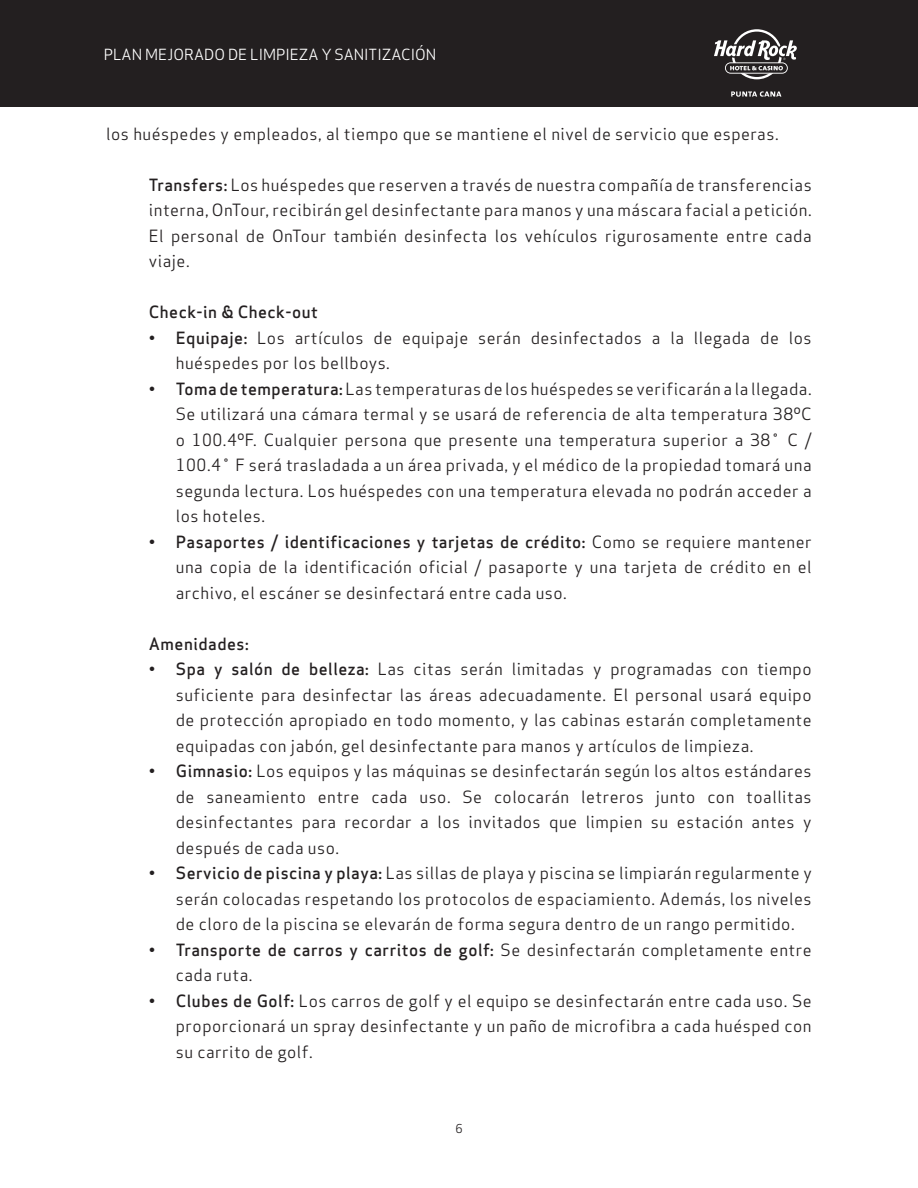
<style>
.page{position:relative;width:918px;height:1188px;background:#fff}
.page>*{position:absolute;margin:0;border:0;box-sizing:border-box;transform-origin:0 0}
.t1{font:16.5px/25.5px "Apex Sans";letter-spacing:.03em;color:#231f20;text-align:justify}
.t2{font:500 16.5px "Apex Sans";letter-spacing:.03em;color:#231f20}
.t3{font:15px "Apex Sans";color:#fff}
.t4{font:12px "Apex Sans";color:#231f20}
.s1{font-weight:500}
</style>
<div class="page">
<div style="left:0;top:0;width:918px;height:106px;background:#231f20"></div>
<svg style="left:714px;top:29px;width:83px;height:50px"></svg>
<svg style="left:731px;top:91px;width:50px;height:5px"></svg>
<p class="t3" style="left:104px;top:42px;width:334px">PLAN MEJORADO DE LIMPIEZA Y SANITIZACIÓN</p>
<p class="t1" style="left:106px;top:120px;width:674px">los huéspedes y empleados, al tiempo que se mantiene el nivel de servicio que esperas.</p>
<p class="t1" style="left:149px;top:171px;width:664px"><span class="s1">Transfers:</span> Los huéspedes que reserven a través de nuestra compañía de transferencias interna, OnTour, recibirán gel desinfectante para manos y una máscara facial a petición.<br>El personal de OnTour también desinfecta los vehículos rigurosamente entre cada viaje.</p>
<p class="t2" style="left:149px;top:298px;width:170px">Check-in &amp; Check-out</p>
<p class="t1" style="left:176px;top:324px;width:637px;text-indent:-27px"><span class="s1">• Equipaje:</span> Los artículos de equipaje serán desinfectados a la llegada de los huéspedes por los bellboys.</p>
<p class="t1" style="left:176px;top:375px;width:637px;text-indent:-27px"><span class="s1">• Toma de temperatura:</span> Las temperaturas de los huéspedes se verificarán a la llegada.<br>Se utilizará una cámara termal y se usará de referencia de alta temperatura 38ºC o 100.4ºF. Cualquier persona que presente una temperatura superior a 38˚ C / 100.4˚ F será trasladada a un área privada, y el médico de la propiedad tomará una segunda lectura. Los huéspedes con una temperatura elevada no podrán acceder a los hoteles.</p>
<p class="t1" style="left:176px;top:528px;width:637px;text-indent:-27px"><span class="s1">• Pasaportes / identificaciones y tarjetas de crédito:</span> Como se requiere mantener una copia de la identificación oficial / pasaporte y una tarjeta de crédito en el archivo, el escáner se desinfectará entre cada uso.</p>
<p class="t2" style="left:149px;top:629px;width:101px">Amenidades:</p>
<p class="t1" style="left:176px;top:655px;width:637px;text-indent:-27px"><span class="s1">• Spa y salón de belleza:</span> Las citas serán limitadas y programadas con tiempo suficiente para desinfectar las áreas adecuadamente. El personal usará equipo de protección apropiado en todo momento, y las cabinas estarán completamente equipadas con jabón, gel desinfectante para manos y artículos de limpieza.</p>
<p class="t1" style="left:176px;top:757px;width:637px;text-indent:-27px"><span class="s1">• Gimnasio:</span> Los equipos y las máquinas se desinfectarán según los altos estándares de saneamiento entre cada uso. Se colocarán letreros junto con toallitas desinfectantes para recordar a los invitados que limpien su estación antes y después de cada uso.</p>
<p class="t1" style="left:176px;top:859px;width:637px;text-indent:-27px"><span class="s1">• Servicio de piscina y playa:</span> Las sillas de playa y piscina se limpiarán regularmente y serán colocadas respetando los protocolos de espaciamiento. Además, los niveles de cloro de la piscina se elevarán de forma segura dentro de un rango permitido.</p>
<p class="t1" style="left:176px;top:936px;width:637px;text-indent:-27px"><span class="s1">• Transporte de carros y carritos de golf:</span> Se desinfectarán completamente entre cada ruta.</p>
<p class="t1" style="left:176px;top:987px;width:637px;text-indent:-27px"><span class="s1">• Clubes de Golf:</span> Los carros de golf y el equipo se desinfectarán entre cada uso. Se proporcionará un spray desinfectante y un paño de microfibra a cada huésped con su carrito de golf.</p>
<p class="t4" style="left:455px;top:1119px;width:9px">6</p>
</div>
